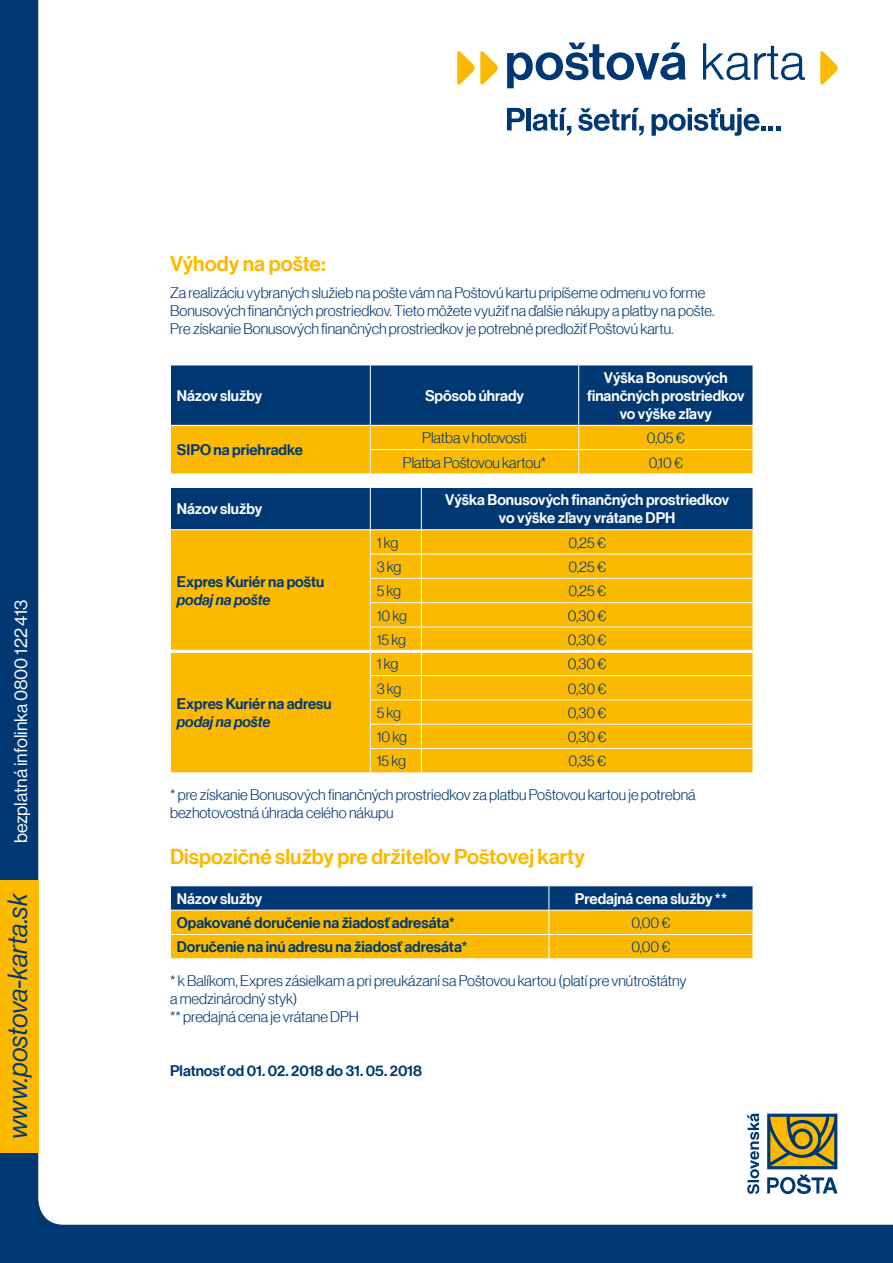
<style>
.page{position:relative;width:893px;height:1263px;background:#003873}
.page>*{position:absolute;margin:0;border:0;box-sizing:border-box;transform-origin:0 0}
.t1{font:27px "N Haas Grotesk DS Pro 56 It";color:#003873}
.t2{font:21px "N Haas Grotesk DS Pro 65 Md";color:#fbba00}
.t3{font:18px "N Haas Grotesk DS Pro 55 Rg";color:#fff}
.t4{font:15px/18px "N Haas Grotesk DS Pro 45 Lt";color:#003873}
.t5{font:15px/18px "N Haas Grotesk DS Pro 65 Md";color:#fff;text-align:center}
.t6{font:15px "N Haas Grotesk DS Pro 65 Md";color:#003873}
.t7{font:15px "N Haas Grotesk DS Pro 66 Md It";color:#003873}
</style>
<div class="page">
<div style="left:38px;top:0;width:855px;height:1225px;background:#fff"></div>
<svg style="left:747px;top:1113px;width:91px;height:81px"></svg>
<svg style="left:507px;top:108px;width:18px;height:22px"></svg>
<div style="left:526px;top:108px;width:5px;height:22px;background:#003873"></div>
<svg style="left:533px;top:108px;width:38px;height:28px"></svg>
<svg style="left:578px;top:108px;width:66px;height:28px"></svg>
<svg style="left:652px;top:108px;width:128px;height:28px"></svg>
<svg style="left:820px;top:49px;width:18px;height:38px"></svg>
<svg style="left:457px;top:49px;width:43px;height:38px;background:#fde08f"></svg>
<svg style="left:507px;top:43px;width:179px;height:45px"></svg>
<svg style="left:703px;top:43px;width:102px;height:37px"></svg>
<div style="left:0;top:880px;width:38px;height:272px;background:#fbba00"></div>
<hr style="left:370px;top:474px;width:209px;height:1px;background:#fff">
<hr style="left:579px;top:474px;width:174px;height:1px;background:#fff">
<svg style="left:170px;top:365px;width:584px;height:109px"></svg>
<hr style="left:170px;top:474px;width:200px;height:1px;background:#fff">
<hr style="left:370px;top:772px;width:51px;height:1px;background:#fff">
<hr style="left:421px;top:772px;width:332px;height:1px;background:#fff">
<svg style="left:170px;top:487px;width:584px;height:285px;background:#d6a919"></svg>
<hr style="left:170px;top:772px;width:200px;height:1px;background:#fff">
<hr style="left:171px;top:650px;width:199px;height:3px;background:#fff">
<hr style="left:370px;top:650px;width:51px;height:3px;background:#fff">
<hr style="left:421px;top:650px;width:332px;height:3px;background:#fff">
<hr style="left:170px;top:885px;width:379px;height:1px;background:#fff">
<hr style="left:549px;top:885px;width:204px;height:1px;background:#fff">
<svg style="left:170px;top:886px;width:584px;height:73px"></svg>
<hr style="left:170px;top:910px;width:379px;height:1px;background:#fff">
<hr style="left:549px;top:910px;width:204px;height:1px;background:#fff">
<p class="t3" style="left:11px;top:843px;width:245px;rotate:-90deg">bezplatná infolinka 0800 122 413</p>
<h1 class="t1" style="left:2px;top:1139px;width:248px;rotate:-90deg">www.postova-karta.sk</h1>
<h2 class="t2" style="left:170px;top:252px;width:157px">Výhody na pošte:</h2>
<p class="t4" style="left:170px;top:284px;width:546px">Za realizáciu vybraných služieb na pošte vám na Poštovú kartu pripíšeme odmenu vo forme<br>Bonusových finančných prostriedkov. Tieto môžete využiť na ďalšie nákupy a platby na pošte.<br>Pre získanie Bonusových finančných prostriedkov je potrebné predložiť Poštovú kartu.</p>
<p class="t5" style="left:177px;top:387px;width:87px">Názov služby</p>
<p class="t5" style="left:425px;top:387px;width:100px">Spôsob úhrady</p>
<p class="t5" style="left:587px;top:369px;width:159px">Výška Bonusových finančných prostriedkov vo výške zľavy</p>
<p class="t6" style="left:177px;top:441px;width:128px">SIPO na priehradke</p>
<p class="t4" style="left:422px;top:429px;width:106px">Platba v hotovosti</p>
<p class="t4" style="left:647px;top:429px;width:40px">0,05 €</p>
<p class="t4" style="left:403px;top:453px;width:145px">Platba Poštovou kartou*</p>
<p class="t4" style="left:649px;top:453px;width:36px">0,10 €</p>
<p class="t5" style="left:177px;top:500px;width:87px">Názov služby</p>
<p class="t5" style="left:445px;top:491px;width:285px">Výška Bonusových finančných prostriedkov vo výške zľavy vrátane DPH</p>
<p class="t6" style="left:177px;top:573px;width:149px">Expres Kuriér na poštu</p>
<p class="t7" style="left:177px;top:591px;width:95px">podaj na pošte</p>
<p class="t4" style="left:377px;top:533px;width:23px">1 kg</p>
<p class="t4" style="left:568px;top:533px;width:39px">0,25 €</p>
<p class="t4" style="left:377px;top:558px;width:26px">3 kg</p>
<p class="t4" style="left:568px;top:558px;width:39px">0,25 €</p>
<p class="t4" style="left:377px;top:582px;width:26px">5 kg</p>
<p class="t4" style="left:568px;top:582px;width:39px">0,25 €</p>
<p class="t4" style="left:377px;top:606px;width:32px">10 kg</p>
<p class="t4" style="left:568px;top:606px;width:40px">0,30 €</p>
<p class="t4" style="left:377px;top:631px;width:31px">15 kg</p>
<p class="t4" style="left:568px;top:631px;width:40px">0,30 €</p>
<p class="t4" style="left:377px;top:655px;width:23px">1 kg</p>
<p class="t4" style="left:568px;top:655px;width:40px">0,30 €</p>
<p class="t4" style="left:377px;top:679px;width:26px">3 kg</p>
<p class="t4" style="left:568px;top:679px;width:40px">0,30 €</p>
<p class="t4" style="left:377px;top:704px;width:26px">5 kg</p>
<p class="t4" style="left:568px;top:704px;width:40px">0,30 €</p>
<p class="t4" style="left:377px;top:728px;width:32px">10 kg</p>
<p class="t4" style="left:568px;top:728px;width:40px">0,30 €</p>
<p class="t4" style="left:377px;top:752px;width:31px">15 kg</p>
<p class="t4" style="left:568px;top:752px;width:39px">0,35 €</p>
<p class="t4" style="left:170px;top:785px;width:527px">* pre získanie Bonusových finančných prostriedkov za platbu Poštovou kartou je potrebná bezhotovostná úhrada celého nákupu</p>
<h2 class="t2" style="left:170px;top:845px;width:416px">Dispozičné služby pre držiteľov Poštovej karty</h2>
<p class="t5" style="left:177px;top:890px;width:87px">Názov služby</p>
<p class="t5" style="left:575px;top:890px;width:154px">Predajná cena služby **</p>
<p class="t6" style="left:177px;top:914px;width:280px">Opakované doručenie na žiadosť adresáta*</p>
<p class="t4" style="left:631px;top:914px;width:41px">0,00 €</p>
<p class="t6" style="left:177px;top:938px;width:292px">Doručenie na inú adresu na žiadosť adresáta*</p>
<p class="t4" style="left:631px;top:938px;width:41px">0,00 €</p>
<p class="t4" style="left:170px;top:971px;width:518px">* k Balíkom, Expres zásielkam a pri preukázaní sa Poštovou kartou (platí pre vnútroštátny a medzinárodný styk)<br>** predajná cena je vrátane DPH</p>
<p class="t6" style="left:177px;top:695px;width:156px">Expres Kuriér na adresu</p>
<p class="t7" style="left:177px;top:713px;width:95px">podaj na pošte</p>
<p class="t6" style="left:170px;top:1062px;width:254px">Platnosť od 01. 02. 2018 do 31. 05. 2018</p>
</div>
